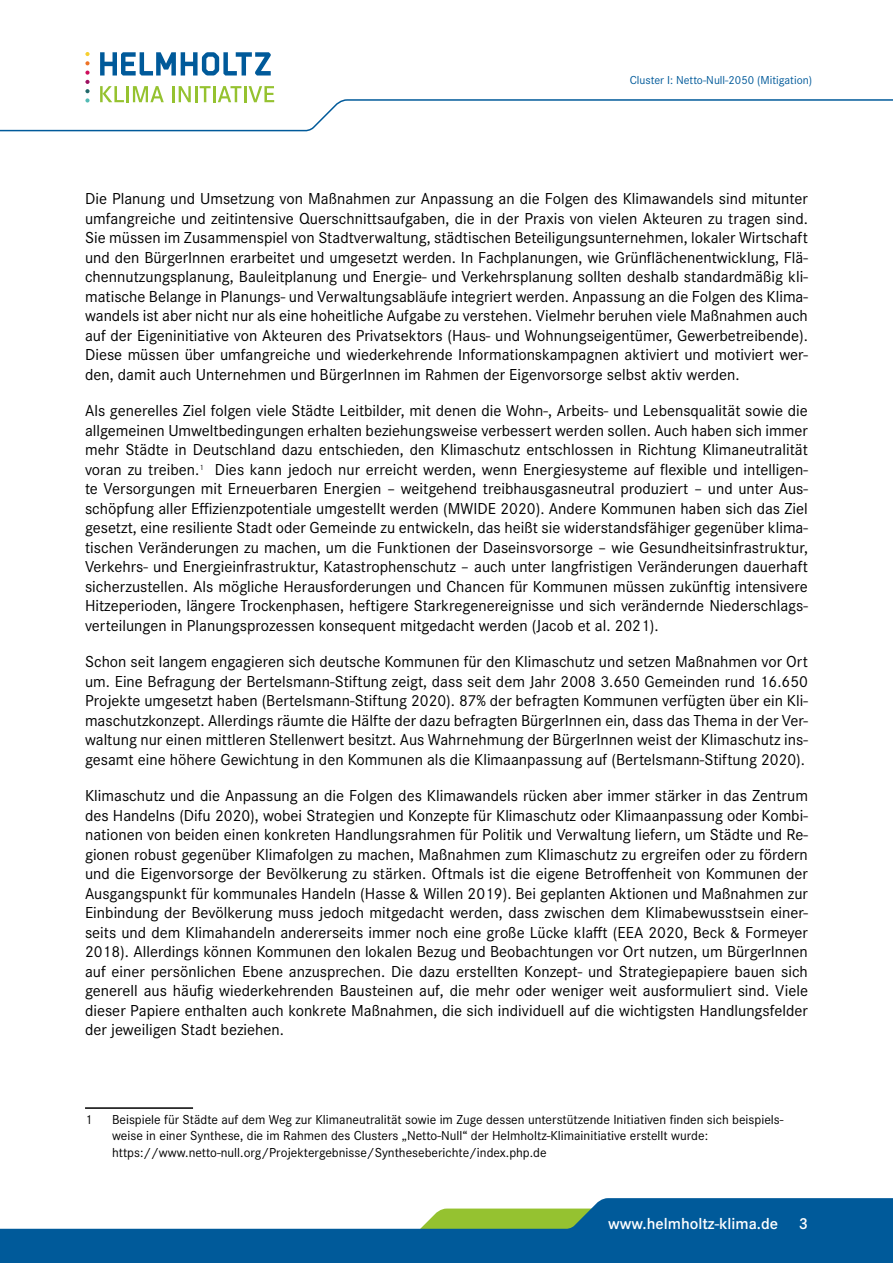
<style>
.page{position:relative;width:893px;height:1263px;background:#fff}
.page>*{position:absolute;margin:0;border:0;box-sizing:border-box;transform-origin:0 0}
.t1{font:16.5px/19.5px "Corporate S";color:#000;text-align:justify}
.t2{font:600 16.5px "Corporate S";color:#fff}
.t3{font:13.5px/16.2px "Corporate S";color:#000}
.t4{font:12px "Corporate S";color:#005a9a}
</style>
<div class="page">
<svg style="left:0;top:52px;width:893px;height:80px"></svg>
<svg style="left:0;top:1198px;width:893px;height:65px;fill:#005a9a"></svg>
<hr style="left:85px;top:1107px;width:108px;height:2px;background:#000">
<p class="t4" style="left:630px;top:72px;width:184px">Cluster I: Netto-Null-2050 (Mitigation)</p>
<p class="t1" style="left:85px;top:188px;width:724px">Die Planung und Umsetzung von Maßnahmen zur Anpassung an die Folgen des Klimawandels sind mitunter umfangreiche und zeitintensive Querschnittsaufgaben, die in der Praxis von vielen Akteuren zu tragen sind.<br>Sie müssen im Zusammenspiel von Stadtverwaltung, städtischen Beteiligungsunternehmen, lokaler Wirtschaft und den BürgerInnen erarbeitet und umgesetzt werden. In Fachplanungen, wie Grünflächenentwicklung, Flä&shy;chennutzungsplanung, Bauleitplanung und Energie- und Verkehrsplanung sollten deshalb standardmäßig kli&shy;matische Belange in Planungs- und Verwaltungsabläufe integriert werden. Anpassung an die Folgen des Klima&shy;wandels ist aber nicht nur als eine hoheitliche Aufgabe zu verstehen. Vielmehr beruhen viele Maßnahmen auch auf der Eigeninitiative von Akteuren des Privatsektors (Haus- und Wohnungseigentümer, Gewerbetreibende).<br>Diese müssen über umfangreiche und wiederkehrende Informationskampagnen aktiviert und motiviert wer&shy;den, damit auch Unternehmen und BürgerInnen im Rahmen der Eigenvorsorge selbst aktiv werden.</p>
<p class="t1" style="left:85px;top:400px;width:724px">Als generelles Ziel folgen viele Städte Leitbilder, mit denen die Wohn-, Arbeits- und Lebensqualität sowie die allgemeinen Umweltbedingungen erhalten beziehungsweise verbessert werden sollen. Auch haben sich immer mehr Städte in Deutschland dazu entschieden, den Klimaschutz entschlossen in Richtung Klimaneutralität voran zu treiben.<sup>1</sup> Dies kann jedoch nur erreicht werden, wenn Energiesysteme auf flexible und intelligen&shy;te Versorgungen mit Erneuerbaren Energien – weitgehend treibhausgasneutral produziert – und unter Aus&shy;schöpfung aller Effizienzpotentiale umgestellt werden (MWIDE 2020). Andere Kommunen haben sich das Ziel gesetzt, eine resiliente Stadt oder Gemeinde zu entwickeln, das heißt sie widerstandsfähiger gegenüber klima&shy;tischen Veränderungen zu machen, um die Funktionen der Daseinsvorsorge – wie Gesundheitsinfrastruktur, Verkehrs- und Energieinfrastruktur, Katastrophenschutz – auch unter langfristigen Veränderungen dauerhaft sicherzustellen. Als mögliche Herausforderungen und Chancen für Kommunen müssen zukünftig intensivere Hitzeperioden, längere Trockenphasen, heftigere Starkregenereignisse und sich verändernde Niederschlags&shy;verteilungen in Planungsprozessen konsequent mitgedacht werden (Jacob et al. 2021).</p>
<p class="t1" style="left:85px;top:651px;width:724px">Schon seit langem engagieren sich deutsche Kommunen für den Klimaschutz und setzen Maßnahmen vor Ort um. Eine Befragung der Bertelsmann-Stiftung zeigt, dass seit dem Jahr 2008 3.650 Gemeinden rund 16.650<br>Projekte umgesetzt haben (Bertelsmann-Stiftung 2020). 87% der befragten Kommunen verfügten über ein Kli&shy;maschutzkonzept. Allerdings räumte die Hälfte der dazu befragten BürgerInnen ein, dass das Thema in der Ver&shy;waltung nur einen mittleren Stellenwert besitzt. Aus Wahrnehmung der BürgerInnen weist der Klimaschutz ins&shy;gesamt eine höhere Gewichtung in den Kommunen als die Klimaanpassung auf (Bertelsmann-Stiftung 2020).</p>
<p class="t1" style="left:85px;top:785px;width:724px">Klimaschutz und die Anpassung an die Folgen des Klimawandels rücken aber immer stärker in das Zentrum des Handelns (Difu 2020), wobei Strategien und Konzepte für Klimaschutz oder Klimaanpassung oder Kombi&shy;nationen von beiden einen konkreten Handlungsrahmen für Politik und Verwaltung liefern, um Städte und Re&shy;gionen robust gegenüber Klimafolgen zu machen, Maßnahmen zum Klimaschutz zu ergreifen oder zu fördern und die Eigenvorsorge der Bevölkerung zu stärken. Oftmals ist die eigene Betroffenheit von Kommunen der Ausgangspunkt für kommunales Handeln (Hasse &amp; Willen 2019). Bei geplanten Aktionen und Maßnahmen zur Einbindung der Bevölkerung muss jedoch mitgedacht werden, dass zwischen dem Klimabewusstsein einer&shy;seits und dem Klimahandeln andererseits immer noch eine große Lücke klafft (EEA 2020, Beck &amp; Formeyer 2018). Allerdings können Kommunen den lokalen Bezug und Beobachtungen vor Ort nutzen, um BürgerInnen auf einer persönlichen Ebene anzusprechen. Die dazu erstellten Konzept- und Strategiepapiere bauen sich generell aus häufig wiederkehrenden Bausteinen auf, die mehr oder weniger weit ausformuliert sind. Viele dieser Papiere enthalten auch konkrete Maßnahmen, die sich individuell auf die wichtigsten Handlungsfelder der jeweiligen Stadt beziehen.</p>
<p class="t3" style="left:85px;top:1111px;width:9px">1</p>
<p class="t3" style="left:112px;top:1111px;width:673px">Beispiele für Städte auf dem Weg zur Klimaneutralität sowie im Zuge dessen unterstützende Initiativen finden sich beispiels&shy;weise in einer Synthese, die im Rahmen des Clusters „Netto-Null“ der Helmholtz-Klimainitiative erstellt wurde: https://www.netto-null.org/Projektergebnisse/Syntheseberichte/index.php.de</p>
<p class="t2" style="left:608px;top:1212px;width:172px">www.helmholtz-klima.de</p>
<p class="t2" style="left:799px;top:1212px;width:11px">3</p>
</div>
